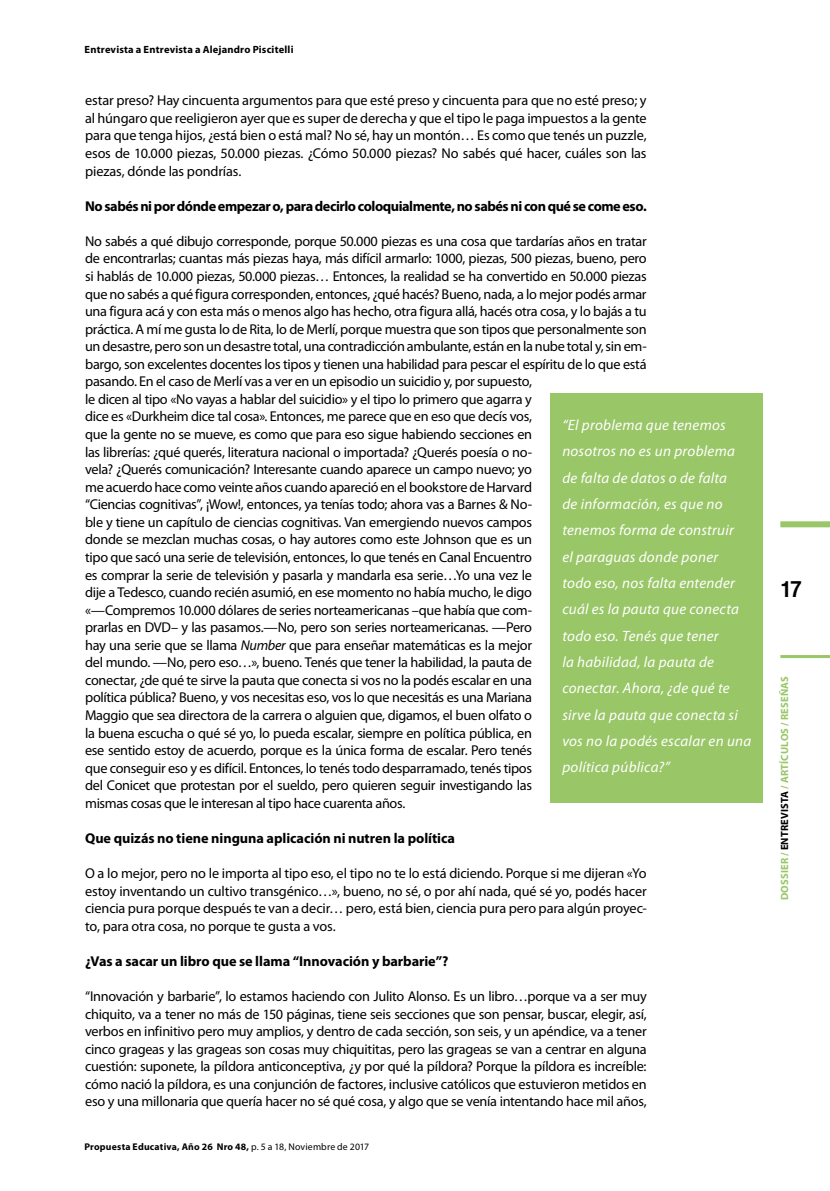
<style>
.page{position:relative;width:830px;height:1191px;background:#fff}
.page>*{position:absolute;margin:0;border:0;box-sizing:border-box;transform-origin:0 0}
.t1{font:700 22.5px "Helvetica";color:#000;scale:.9 1}
.t2{font:italic 15px/26.2px "Myriad Pro";letter-spacing:.02em;color:#fff}
.t3{font:14.25px/17.5px "Myriad Pro";letter-spacing:-.02em;color:#000;text-align:justify}
.t4{font:700 14.25px "Myriad Pro";letter-spacing:-.005em;color:#000}
.t5{font:700 14.25px "Myriad Pro";letter-spacing:-.03em;color:#000}
.t6{font:700 10.5px "Myriad Pro";letter-spacing:.02em;color:#000}
.t7{font:700 10.5px "Myriad Pro";letter-spacing:.015em;color:#99c667}
.t8{font:700 9.75px "Myriad Pro";letter-spacing:.02em;color:#000}
.s1{font-style:italic}
.s2{font-weight:400}
.s3{color:#000}
</style>
<div class="page">
<hr style="left:780px;top:655px;width:49px;height:3px;background:#99c667">
<div style="left:780px;top:521px;width:49px;height:6px;background:#99c667"></div>
<div style="left:550px;top:393px;width:211px;height:410px;background:#99c667"></div>
<p class="t6" style="left:85px;top:42px;width:210px">Entrevista a Entrevista a Alejandro Piscitelli</p>
<p class="t3" style="left:85px;top:92px;width:562px">estar preso? Hay cincuenta argumentos para que esté preso y cincuenta para que no esté preso; y al húngaro que reeligieron ayer que es super de derecha y que el tipo le paga impuestos a la gente para que tenga hijos, ¿está bien o está mal? No sé, hay un montón… Es como que tenés un puzzle, esos de 10.000 piezas, 50.000 piezas. ¿Cómo 50.000 piezas? No sabés qué hacer, cuáles son las piezas, dónde las pondrías.</p>
<p class="t5" style="left:85px;top:197px;width:562px">No sabés ni por dónde empezar o, para decirlo coloquialmente, no sabés ni con qué se come eso.</p>
<p class="t3" style="left:85px;top:232px;width:563px;text-align:left">No sabés a qué dibujo corresponde, porque 50.000 piezas es una cosa que tardarías años en tratar de encontrarlas; cuantas más piezas haya, más difícil armarlo: 1000, piezas, 500 piezas, bueno, pero si hablás de 10.000 piezas, 50.000 piezas… Entonces, la realidad se ha convertido en 50.000 piezas que no sabés a qué figura corresponden, entonces, ¿qué hacés? Bueno, nada, a lo mejor podés armar una figura acá y con esta más o menos algo has hecho, otra figura allá, hacés otra cosa, y lo bajás a tu práctica. A mí me gusta lo de Rita, lo de Merlí, porque muestra que son tipos que personalmente son un desastre, pero son un desastre total, una contradicción ambulante, están en la nube total y, sin em&shy;bargo, son excelentes docentes los tipos y tienen una habilidad para pescar el espíritu de lo que está pasando. En el caso de Merlí vas a ver en un episodio un suicidio y, por supuesto,<br>le dicen al tipo «No vayas a hablar del suicidio» y el tipo lo primero que agarra y<br>dice es «Durkheim dice tal cosa». Entonces, me parece que en eso que decís vos,<br>que la gente no se mueve, es como que para eso sigue habiendo secciones en<br>las librerías: ¿qué querés, literatura nacional o importada? ¿Querés poesía o no-<br>vela? ¿Querés comunicación? Interesante cuando aparece un campo nuevo; yo<br>me acuerdo hace como veinte años cuando apareció en el bookstore de Harvard<br>“Ciencias cognitivas”, ¡Wow!, entonces, ya tenías todo; ahora vas a Barnes &amp; No-<br>ble y tiene un capítulo de ciencias cognitivas. Van emergiendo nuevos campos<br>donde se mezclan muchas cosas, o hay autores como este Johnson que es un<br>tipo que sacó una serie de televisión, entonces, lo que tenés en Canal Encuentro<br>es comprar la serie de televisión y pasarla y mandarla esa serie…Yo una vez le<br>dije a Tedesco, cuando recién asumió, en ese momento no había mucho, le digo<br>«—Compremos 10.000 dólares de series norteamericanas –que había que com-<br>prarlas en DVD– y las pasamos.—No, pero son series norteamericanas. —Pero<br>hay una serie que se llama <span class="s1">Number</span> que para enseñar matemáticas es la mejor<br>del mundo. —No, pero eso…», bueno. Tenés que tener la habilidad, la pauta de<br>conectar, ¿de qué te sirve la pauta que conecta si vos no la podés escalar en una<br>política pública? Bueno, y vos necesitas eso, vos lo que necesitás es una Mariana<br>Maggio que sea directora de la carrera o alguien que, digamos, el buen olfato o<br>la buena escucha o qué sé yo, lo pueda escalar, siempre en política pública, en<br>ese sentido estoy de acuerdo, porque es la única forma de escalar. Pero tenés<br>que conseguir eso y es difícil. Entonces, lo tenés todo desparramado, tenés tipos<br>del Conicet que protestan por el sueldo, pero quieren seguir investigando las<br>mismas cosas que le interesan al tipo hace cuarenta años.</p>
<p class="t4" style="left:85px;top:829px;width:371px">Que quizás no tiene ninguna aplicación ni nutren la política</p>
<p class="t3" style="left:85px;top:864px;width:563px">O a lo mejor, pero no le importa al tipo eso, el tipo no te lo está diciendo. Porque si me dijeran «Yo estoy inventando un cultivo transgénico…», bueno, no sé, o por ahí nada, qué sé yo, podés hacer ciencia pura porque después te van a decir… pero, está bien, ciencia pura pero para algún proyec&shy;to, para otra cosa, no porque te gusta a vos.</p>
<p class="t4" style="left:85px;top:951px;width:364px">¿Vas a sacar un libro que se llama “Innovación y barbarie”?</p>
<p class="t3" style="left:85px;top:987px;width:563px">“Innovación y barbarie”, lo estamos haciendo con Julito Alonso. Es un libro…porque va a ser muy chiquito, va a tener no más de 150 páginas, tiene seis secciones que son pensar, buscar, elegir, así, verbos en infinitivo pero muy amplios, y dentro de cada sección, son seis, y un apéndice, va a tener cinco grageas y las grageas son cosas muy chiquititas, pero las grageas se van a centrar en alguna cuestión: suponete, la píldora anticonceptiva, ¿y por qué la píldora? Porque la píldora es increíble: cómo nació la píldora, es una conjunción de factores, inclusive católicos que estuvieron metidos en eso y una millonaria que quería hacer no sé qué cosa, y algo que se venía intentando hace mil años,</p>
<p class="t2" style="left:562px;top:412px;width:190px">“El problema que tenemos nosotros no es un problema de falta de datos o de falta<br>de información, es que no tenemos forma de construir<br>el paraguas donde poner<br>todo eso, nos falta entender cuál es la pauta que conecta todo eso. Tenés que tener<br>la habilidad, la pauta de conectar. Ahora, ¿de qué te sirve la pauta que conecta si vos no la podés escalar en una política pública?”</p>
<p class="t8" style="left:84px;top:1140px;width:286px">Propuesta Educativa, Año 26 Nro 48, <span class="s2">p. 5 a 18, Noviembre de 2017</span></p>
<h1 class="t1" style="left:780px;top:571px;width:25px">17</h1>
<p class="t7" style="left:777px;top:900px;width:225px;rotate:-90deg">DOSSIER / <span class="s3">ENTREVISTA</span> / ARTÍCULOS / RESEÑAS</p>
</div>
